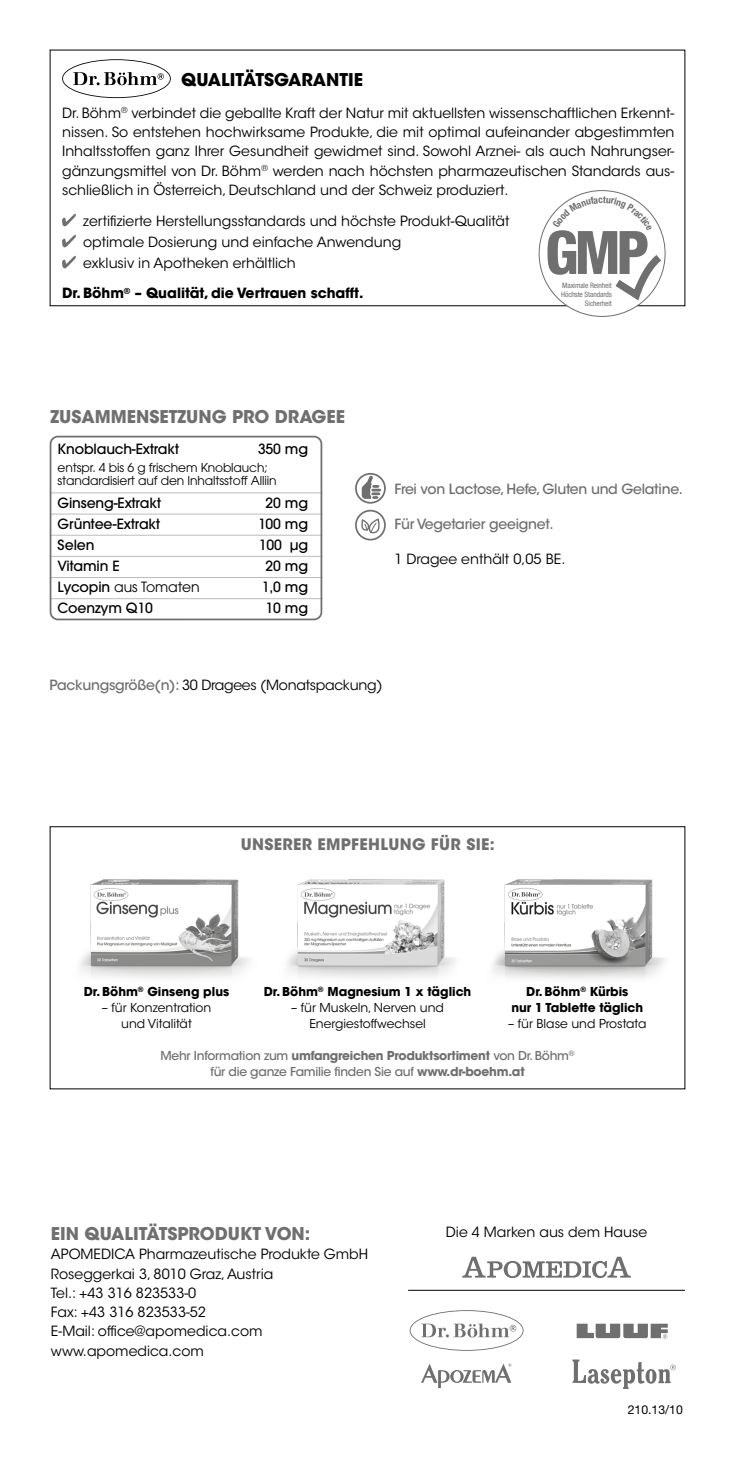
<style>
.page{position:relative;width:735px;height:1464px;background:#fff}
.page>*{position:absolute;margin:0;border:0;box-sizing:border-box;transform-origin:0 0}
.t1{font:800 condensed 60.02px "Helvetica Neue LT Std";color:#706f6f}
.t2{font:700 17.5px "ITC Avant Garde Std";color:#706f6f}
.t3{font:700 17.5px "ITC Avant Garde Std";color:#000}
.t4{font:700 15.75px "ITC Avant Garde Std";letter-spacing:.02em;color:#706f6f}
.t5{font:14px/19.2px "ITC Avant Garde Std";color:#000}
.t6{font:500 14px "ITC Avant Garde Pro";letter-spacing:-.01em;color:#000}
.t7{font:500 14px "ITC Avant Garde Std";letter-spacing:-.02em;color:#706f6f}
.t8{font:14px "ITC Avant Garde Std";letter-spacing:-.02em;color:#000}
.t9{font:700 14px "ITC Avant Garde Std";color:#000}
.t10{font:14px "ITC Avant Garde Pro";letter-spacing:-.01em;color:#000}
.t11{font:500 12.25px/15.8px "ITC Avant Garde Std";letter-spacing:-.02em;color:#706f6f;text-align:center}
.t12{font:12.25px/15.8px "ITC Avant Garde Std";color:#000;text-align:center}
.t13{font:700 12.25px/15.8px "ITC Avant Garde Std";color:#000;text-align:center}
.t14{font:12.25px/13.1px "ITC Avant Garde Pro";letter-spacing:-.01em;color:#000}
.t15{font:12.25px "Helvetica Neue LT Std";color:#000}
.t16{font:condensed 7.52px/8.9px "Helvetica Neue LT Std";letter-spacing:-.01em;color:#706f6f;text-align:right}
.s1{font-weight:500}
.s2{font-weight:500;color:#706f6f}
.s3{font-weight:700}
</style>
<div class="page">
<svg style="left:62px;top:214px;width:14px;height:12px"></svg>
<svg style="left:62px;top:235px;width:14px;height:12px"></svg>
<svg style="left:62px;top:256px;width:14px;height:12px"></svg>
<svg style="left:62px;top:59px;width:109px;height:39px"></svg>
<hr style="left:50px;top:598px;width:272px;height:1px;background:#bcbcbc">
<hr style="left:50px;top:513px;width:272px;height:1px;background:#bcbcbc">
<hr style="left:50px;top:535px;width:272px;height:1px;background:#bcbcbc">
<hr style="left:50px;top:556px;width:272px;height:1px;background:#bcbcbc">
<hr style="left:50px;top:492px;width:272px;height:1px;background:#bcbcbc">
<hr style="left:50px;top:577px;width:272px;height:1px;background:#bcbcbc">
<div style="left:50px;top:436px;width:272px;height:184px;border:2px solid #706f6f;border-radius:7px"></div>
<div style="left:50px;top:826px;width:635px;height:263px;border:1px solid #000"></div>
<img style="left:80px;top:879px;width:170px;height:99px">
<img style="left:287px;top:879px;width:169px;height:99px">
<img style="left:493px;top:879px;width:172px;height:100px">
<svg style="left:462px;top:1256px;width:168px;height:22px"></svg>
<hr style="left:408px;top:1289px;width:276px;height:1px;background:#000">
<svg style="left:421px;top:1363px;width:90px;height:24px"></svg>
<svg style="left:576px;top:1323px;width:91px;height:15px"></svg>
<svg style="left:409px;top:1310px;width:114px;height:40px"></svg>
<svg style="left:572px;top:1359px;width:103px;height:29px"></svg>
<svg style="left:361px;top:475px;width:20px;height:24px"></svg>
<div style="left:355px;top:473px;width:30px;height:30px;border:2px solid #706f6f;border-radius:50%"></div>
<div style="left:355px;top:510px;width:30px;height:30px;border:2px solid #706f6f;border-radius:50%"></div>
<svg style="left:359px;top:517px;width:23px;height:18px"></svg>
<svg style="left:615px;top:247px;width:53px;height:61px"></svg>
<svg style="left:552px;top:196px;width:99px;height:20px"></svg>
<p class="t3" style="left:181px;top:69px;width:183px">QUALITÄTSGARANTIE</p>
<p class="t5" style="left:62px;top:103px;width:613px;text-align:justify">Dr. Böhm<sup>®</sup> verbindet die geballte Kraft der Natur mit aktuellsten wissenschaftlichen Erkennt&shy;nissen. So entstehen hochwirksame Produkte, die mit optimal aufeinander abgestimmten Inhaltsstoffen ganz Ihrer Gesundheit gewidmet sind. Sowohl Arznei- als auch Nahrungser&shy;gänzungsmittel von Dr. Böhm<sup>®</sup> werden nach höchsten pharmazeutischen Standards aus&shy;schließlich in Österreich, Deutschland und der Schweiz produziert.</p>
<p class="t5" style="left:83px;top:211px;width:427px;line-height:21px">zertifizierte Herstellungsstandards und höchste Produkt-Qualität optimale Dosierung und einfache Anwendung<br>exklusiv in Apotheken erhältlich</p>
<p class="t9" style="left:62px;top:284px;width:303px">Dr. Böhm<sup>®</sup> – Qualität, die Vertrauen schafft.</p>
<h1 class="t1" style="left:545px;top:215px;width:106px">GMP</h1>
<p class="t16" style="left:561px;top:281px;width:52px">Maximale Reinheit<br>Höchste Standards<br>Sicherheit</p>
<p class="t2" style="left:50px;top:405px;width:296px">ZUSAMMENSETZUNG PRO DRAGEE</p>
<p class="t6" style="left:58px;top:440px;width:123px">Knoblauch-Extrakt</p>
<p class="t6" style="left:258px;top:440px;width:52px">350 mg</p>
<p class="t14" style="left:58px;top:460px;width:220px">entspr. 4 bis 6 g frischem Knoblauch; standardisiert auf den Inhaltsstoff Alliin</p>
<p class="t6" style="left:58px;top:493px;width:105px">Ginseng-Extrakt</p>
<p class="t6" style="left:265px;top:493px;width:44px">20 mg</p>
<p class="t6" style="left:58px;top:514px;width:104px">Grüntee-Extrakt</p>
<p class="t6" style="left:258px;top:514px;width:52px">100 mg</p>
<p class="t6" style="left:58px;top:535px;width:38px">Selen</p>
<p class="t6" style="left:259px;top:535px;width:51px">100 μg</p>
<p class="t6" style="left:58px;top:556px;width:64px">Vitamin E</p>
<p class="t6" style="left:265px;top:556px;width:44px">20 mg</p>
<p class="t10" style="left:58px;top:578px;width:144px"><span class="s1">Lycopin</span> aus Tomaten</p>
<p class="t6" style="left:262px;top:577px;width:48px">1,0 mg</p>
<p class="t6" style="left:58px;top:598px;width:97px">Coenzym Q10</p>
<p class="t6" style="left:265px;top:598px;width:44px">10 mg</p>
<p class="t7" style="left:394px;top:480px;width:290px">Frei von Lactose, Hefe, Gluten und Gelatine.</p>
<p class="t7" style="left:394px;top:515px;width:161px">Für Vegetarier geeignet.</p>
<p class="t5" style="left:394px;top:549px;width:172px">1 Dragee enthält 0,05 BE.</p>
<p class="t8" style="left:50px;top:676px;width:334px"><span class="s2">Packungsgröße(n):</span> 30 Dragees (Monatspackung)</p>
<p class="t4" style="left:241px;top:834px;width:255px">UNSERER EMPFEHLUNG FÜR SIE:</p>
<p class="t13" style="left:84px;top:984px;width:147px">Dr. Böhm<sup>®</sup> Ginseng plus</p>
<p class="t12" style="left:102px;top:1000px;width:111px">– für Konzentration und Vitalität</p>
<p class="t13" style="left:264px;top:984px;width:209px">Dr. Böhm<sup>®</sup> Magnesium 1 x täglich</p>
<p class="t12" style="left:291px;top:1000px;width:154px">– für Muskeln, Nerven und<br>Energiestoffwechsel</p>
<p class="t13" style="left:511px;top:984px;width:133px">Dr. Böhm<sup>®</sup> Kürbis<br>nur 1 Tablette täglich</p>
<p class="t12" style="left:508px;top:1015px;width:140px">– für Blase und Prostata</p>
<p class="t11" style="left:160px;top:1047px;width:415px">Mehr Information zum <span class="s3">umfangreichen Produktsortiment</span> von Dr. Böhm<sup>® </sup>für die ganze Familie finden Sie auf <span class="s3">www.dr-boehm.at</span></p>
<p class="t2" style="left:51px;top:1222px;width:261px">EIN QUALITÄTSPRODUKT VON:</p>
<p class="t5" style="left:51px;top:1244px;width:318px">APOMEDICA Pharmazeutische Produkte GmbH<br>Roseggerkai 3, 8010 Graz, Austria<br>Tel.: +43 316 823533-0<br>Fax: +43 316 823533-52<br>E-Mail: office@apomedica.com www.apomedica.com</p>
<p class="t5" style="left:445px;top:1222px;width:203px">Die 4 Marken aus dem Hause</p>
<p class="t15" style="left:627px;top:1402px;width:57px">210.13/10</p>
</div>
